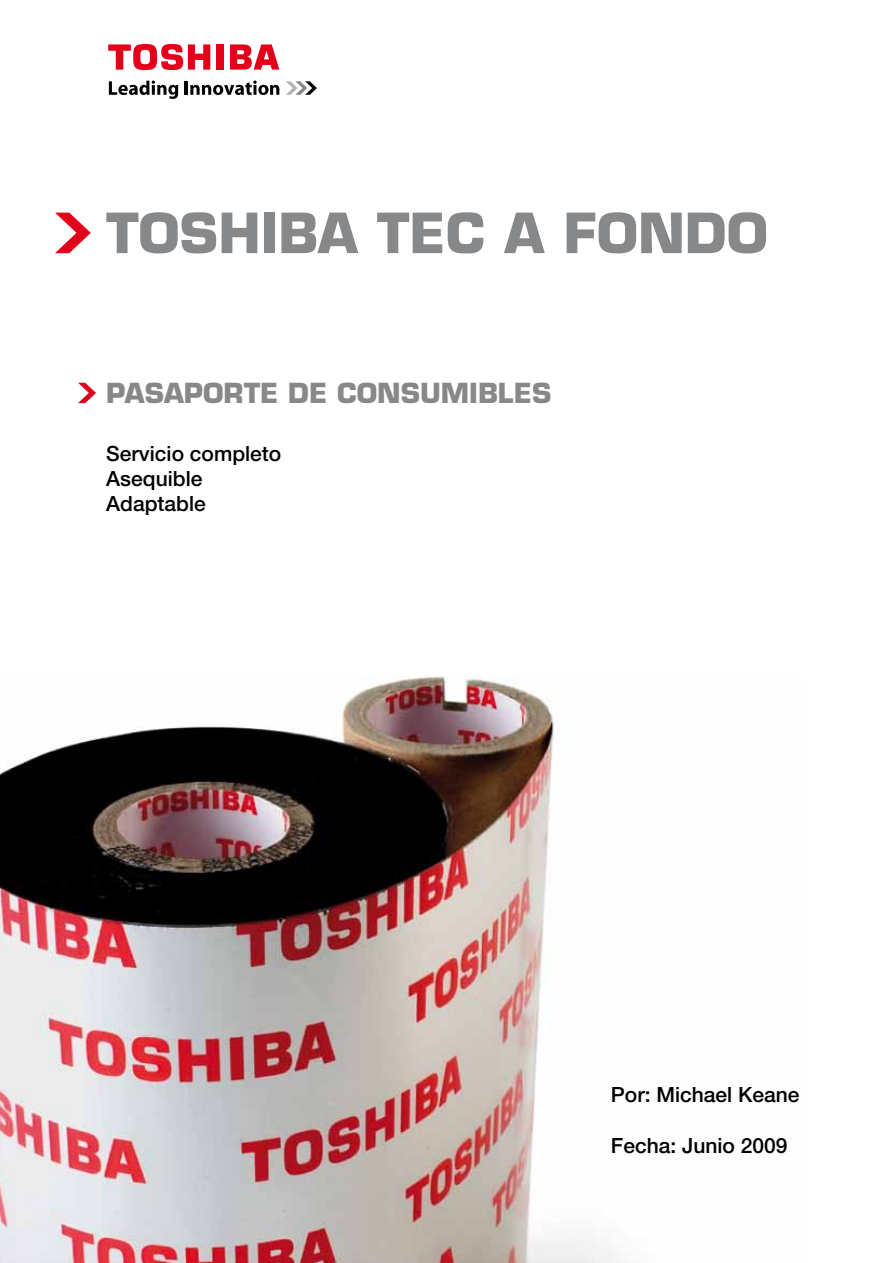
<style>
.page{position:relative;width:893px;height:1263px;background:#fff}
.page>*{position:absolute;margin:0;border:0;box-sizing:border-box;transform-origin:0 0}
.t1{font:700 54px "Eurostile LT Std";color:#87888a}
.t2{font:700 27px "Eurostile LT Std";color:#87888a}
.t3{font:500 21px/25.2px "Helvetica Neue LT Std";color:#000}
</style>
<div class="page">
<svg style="left:286px;top:81px;width:31px;height:14px"></svg>
<svg style="left:109px;top:81px;width:69px;height:18px"></svg>
<hr style="left:185px;top:81px;width:3px;height:14px;background:#000">
<svg style="left:190px;top:81px;width:89px;height:14px"></svg>
<div style="left:217px;top:44px;width:7px;height:26px;background:#e2001a"></div>
<svg style="left:230px;top:44px;width:49px;height:26px"></svg>
<svg style="left:108px;top:44px;width:102px;height:26px"></svg>
<svg style="left:78px;top:383px;width:18px;height:20px"></svg>
<svg style="left:55px;top:213px;width:36px;height:40px"></svg>
<img style="left:0;top:676px;width:621px;height:587px">
<h1 class="t1" style="left:106px;top:200px;width:38px">TOS</h1>
<h1 class="t1" style="left:218px;top:200px;width:75px">HIBA</h1>
<h1 class="t1" style="left:377px;top:200px;width:37px">TEC</h1>
<h1 class="t1" style="left:505px;top:200px;width:265px">A FONDO</h1>
<p class="t2" style="left:106px;top:376px;width:447px">PASAPORTE DE CONSUMIBLES</p>
<p class="t3" style="left:106px;top:440px;width:177px">Servicio completo<br>Asequible<br>Adaptable</p>
<p class="t3" style="left:611px;top:1082px;width:190px">Por: Michael Keane</p>
<p class="t3" style="left:611px;top:1132px;width:178px">Fecha: Junio 2009</p>
</div>
